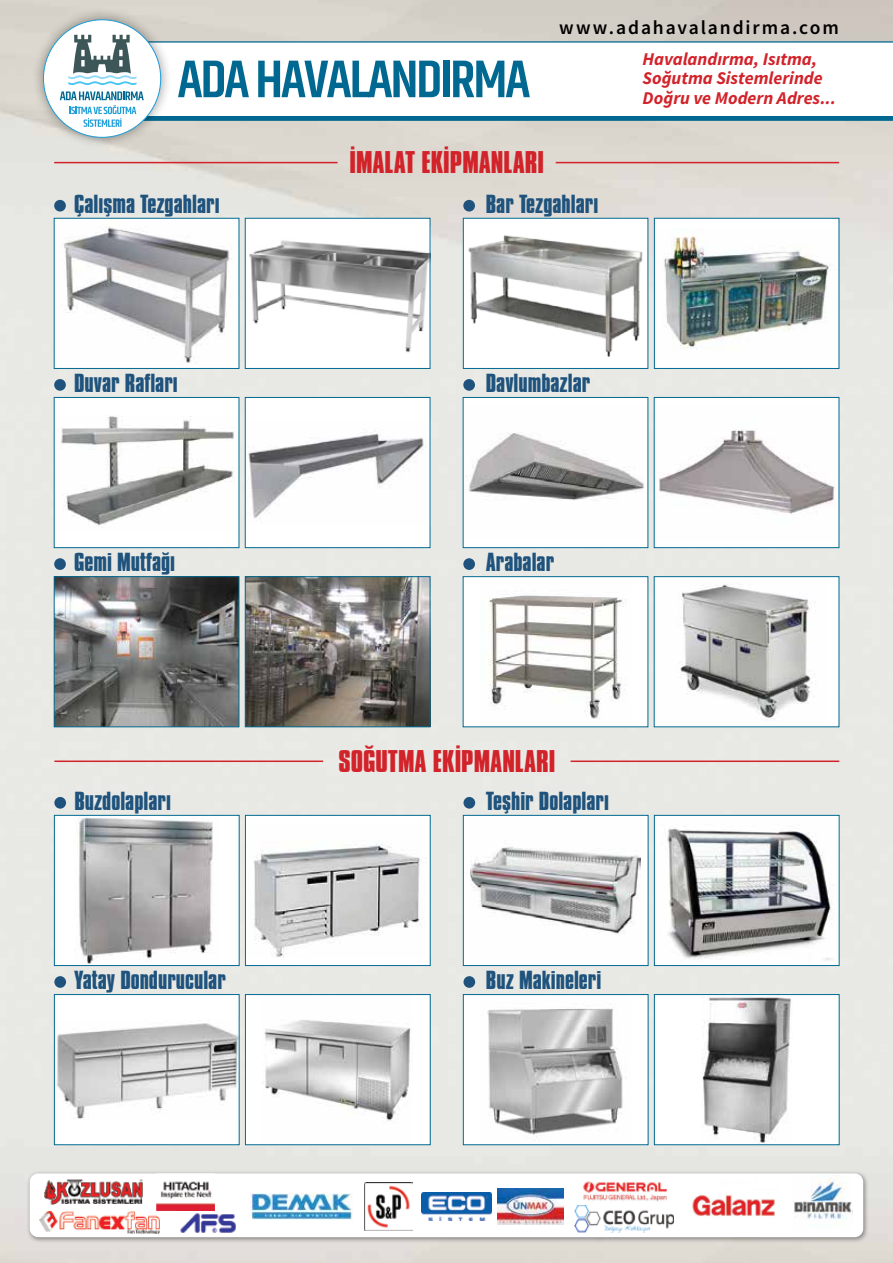
<style>
.page{position:relative;width:893px;height:1263px;background:#fff}
.page>*{position:absolute;margin:0;border:0;box-sizing:border-box;transform-origin:0 0}
.t1{font:700 27px "Compacta BT";color:#d2232a}
.t2{font:700 22.5px "Compacta BT";color:#1f537d}
.t3{font:600 19.5px "Source Sans Pro";letter-spacing:.095em;color:#000}
.t4{font:italic 700 18px/19.5px "Source Sans Pro";color:#d2232a}
</style>
<div class="page">
<img style="left:0;top:0;width:893px;height:1263px">
<div style="left:102px;top:115px;width:791px;height:6px;background:#016991"></div>
<div style="left:73px;top:42px;width:820px;height:73px;background:#fff"></div>
<hr style="left:102px;top:41px;width:791px;height:2px;background:#016991">
<div style="left:32px;top:8px;width:140px;height:141px;background:#000;opacity:.4"></div>
<div style="left:43px;top:20px;width:118px;height:117px;background:#fff;border-radius:50%"></div>
<svg style="left:178px;top:61px;width:71px;height:36px"></svg>
<svg style="left:258px;top:61px;width:182px;height:36px"></svg>
<div style="left:443px;top:61px;width:6px;height:36px;background:#016991"></div>
<svg style="left:453px;top:61px;width:77px;height:36px"></svg>
<svg style="left:68px;top:35px;width:69px;height:50px"></svg>
<svg style="left:60px;top:91px;width:84px;height:36px"></svg>
<hr style="left:54px;top:162px;width:284px;height:1px;background:#d2232a">
<hr style="left:556px;top:162px;width:283px;height:1px;background:#d2232a">
<img style="left:56px;top:220px;width:181px;height:147px">
<div style="left:54px;top:218px;width:185px;height:151px;border:1px solid #016991"></div>
<div style="left:54px;top:397px;width:185px;height:151px;background:#fff"></div>
<img style="left:61px;top:416px;width:173px;height:112px">
<div style="left:54px;top:397px;width:185px;height:151px;border:1px solid #016991"></div>
<img style="left:56px;top:578px;width:181px;height:147px">
<div style="left:54px;top:576px;width:185px;height:151px;border:1px solid #016991"></div>
<div style="left:463px;top:397px;width:185px;height:151px;background:#fff"></div>
<img style="left:469px;top:433px;width:175px;height:68px">
<div style="left:463px;top:397px;width:185px;height:151px;border:1px solid #016991"></div>
<div style="left:463px;top:577px;width:185px;height:150px;background:#fff"></div>
<img style="left:489px;top:595px;width:134px;height:124px">
<div style="left:463px;top:218px;width:185px;height:150px;background:#fff"></div>
<img style="left:468px;top:235px;width:175px;height:122px">
<div style="left:463px;top:218px;width:185px;height:151px;border:1px solid #016991"></div>
<div style="left:654px;top:218px;width:185px;height:150px;background:#fff"></div>
<img style="left:664px;top:235px;width:165px;height:114px">
<div style="left:654px;top:218px;width:185px;height:151px;border:1px solid #016991"></div>
<div style="left:245px;top:218px;width:185px;height:150px;background:#fff"></div>
<img style="left:249px;top:240px;width:179px;height:113px">
<div style="left:245px;top:218px;width:185px;height:151px;border:1px solid #016991"></div>
<div style="left:245px;top:397px;width:185px;height:151px;background:#fff"></div>
<img style="left:248px;top:431px;width:179px;height:87px">
<div style="left:245px;top:397px;width:185px;height:151px;border:1px solid #016991"></div>
<img style="left:247px;top:578px;width:181px;height:147px">
<div style="left:245px;top:576px;width:185px;height:151px;border:1px solid #016991"></div>
<div style="left:654px;top:397px;width:185px;height:151px;background:#fff"></div>
<img style="left:659px;top:430px;width:176px;height:84px">
<div style="left:654px;top:397px;width:185px;height:151px;border:1px solid #016991"></div>
<div style="left:654px;top:577px;width:185px;height:150px;background:#fff"></div>
<img style="left:678px;top:584px;width:137px;height:136px">
<div style="left:54px;top:200px;width:12px;height:12px;background:#1f537d;border-radius:50%"></div>
<div style="left:54px;top:379px;width:12px;height:12px;background:#1f537d;border-radius:50%"></div>
<div style="left:54px;top:558px;width:12px;height:12px;background:#1f537d;border-radius:50%"></div>
<div style="left:463px;top:200px;width:12px;height:12px;background:#1f537d;border-radius:50%"></div>
<div style="left:463px;top:379px;width:12px;height:12px;background:#1f537d;border-radius:50%"></div>
<div style="left:463px;top:558px;width:12px;height:12px;background:#1f537d;border-radius:50%"></div>
<div style="left:54px;top:815px;width:185px;height:150px;background:#fff"></div>
<img style="left:79px;top:817px;width:134px;height:147px">
<div style="left:54px;top:815px;width:185px;height:151px;border:1px solid #016991"></div>
<div style="left:54px;top:994px;width:185px;height:151px;background:#fff"></div>
<img style="left:56px;top:1023px;width:181px;height:96px">
<div style="left:54px;top:994px;width:185px;height:151px;border:1px solid #016991"></div>
<div style="left:463px;top:815px;width:185px;height:150px;background:#fff"></div>
<img style="left:470px;top:847px;width:171px;height:87px">
<div style="left:463px;top:815px;width:185px;height:151px;border:1px solid #016991"></div>
<div style="left:463px;top:994px;width:185px;height:151px;background:#fff"></div>
<img style="left:487px;top:1008px;width:136px;height:130px">
<div style="left:463px;top:994px;width:185px;height:151px;border:1px solid #016991"></div>
<div style="left:245px;top:815px;width:185px;height:150px;background:#fff"></div>
<img style="left:253px;top:844px;width:168px;height:113px">
<div style="left:245px;top:815px;width:185px;height:151px;border:1px solid #016991"></div>
<div style="left:245px;top:994px;width:185px;height:151px;background:#fff"></div>
<img style="left:264px;top:1020px;width:147px;height:101px">
<div style="left:245px;top:994px;width:185px;height:151px;border:1px solid #016991"></div>
<img style="left:656px;top:817px;width:181px;height:147px">
<div style="left:654px;top:815px;width:185px;height:151px;border:1px solid #016991"></div>
<div style="left:654px;top:994px;width:185px;height:151px;background:#fff"></div>
<img style="left:702px;top:996px;width:89px;height:147px">
<div style="left:654px;top:994px;width:185px;height:151px;border:1px solid #016991"></div>
<hr style="left:54px;top:760px;width:269px;height:2px;background:#d2232a">
<hr style="left:571px;top:760px;width:268px;height:2px;background:#d2232a">
<div style="left:54px;top:797px;width:12px;height:12px;background:#1f537d;border-radius:50%"></div>
<div style="left:54px;top:976px;width:12px;height:12px;background:#1f537d;border-radius:50%"></div>
<div style="left:463px;top:797px;width:12px;height:12px;background:#1f537d;border-radius:50%"></div>
<div style="left:463px;top:976px;width:12px;height:12px;background:#1f537d;border-radius:50%"></div>
<div style="left:27px;top:1170px;width:843px;height:73px;background:#000;opacity:.4"></div>
<div style="left:30px;top:1173px;width:833px;height:64px;background:#fff;border-radius:9px"></div>
<img style="left:692px;top:1195px;width:83px;height:21px">
<img style="left:574px;top:1205px;width:100px;height:28px">
<img style="left:421px;top:1192px;width:70px;height:28px">
<img style="left:156px;top:1173px;width:59px;height:38px">
<img style="left:365px;top:1182px;width:48px;height:48px">
<img style="left:44px;top:1179px;width:99px;height:25px">
<img style="left:180px;top:1213px;width:56px;height:20px">
<img style="left:40px;top:1211px;width:120px;height:23px">
<img style="left:497px;top:1188px;width:66px;height:36px">
<img style="left:794px;top:1175px;width:58px;height:49px">
<img style="left:583px;top:1181px;width:84px;height:21px">
<img style="left:251px;top:1193px;width:102px;height:26px">
<p class="t3" style="left:559px;top:15px;width:281px">www.adahavalandirma.com</p>
<p class="t4" style="left:642px;top:49px;width:195px">Havalandırma, Isıtma,<br>Soğutma Sistemlerinde<br>Doğru ve Modern Adres...</p>
<p class="t1" style="left:349px;top:146px;width:196px">İMALAT EKİPMANLARI</p>
<p class="t2" style="left:74px;top:190px;width:147px">Çalışma Tezgahları</p>
<p class="t2" style="left:486px;top:190px;width:114px">Bar Tezgahları</p>
<p class="t2" style="left:74px;top:370px;width:105px">Duvar Rafları</p>
<p class="t2" style="left:486px;top:370px;width:106px">Davlumbazlar</p>
<p class="t2" style="left:74px;top:549px;width:102px">Gemi Mutfağı</p>
<p class="t2" style="left:486px;top:549px;width:70px">Arabalar</p>
<p class="t1" style="left:338px;top:744px;width:218px">SOĞUTMA EKİPMANLARI</p>
<p class="t2" style="left:74px;top:787px;width:98px">Buzdolapları</p>
<p class="t2" style="left:486px;top:787px;width:124px">Teşhir Dolapları</p>
<p class="t2" style="left:74px;top:967px;width:153px">Yatay Dondurucular</p>
<p class="t2" style="left:486px;top:967px;width:117px">Buz Makineleri</p>
</div>
